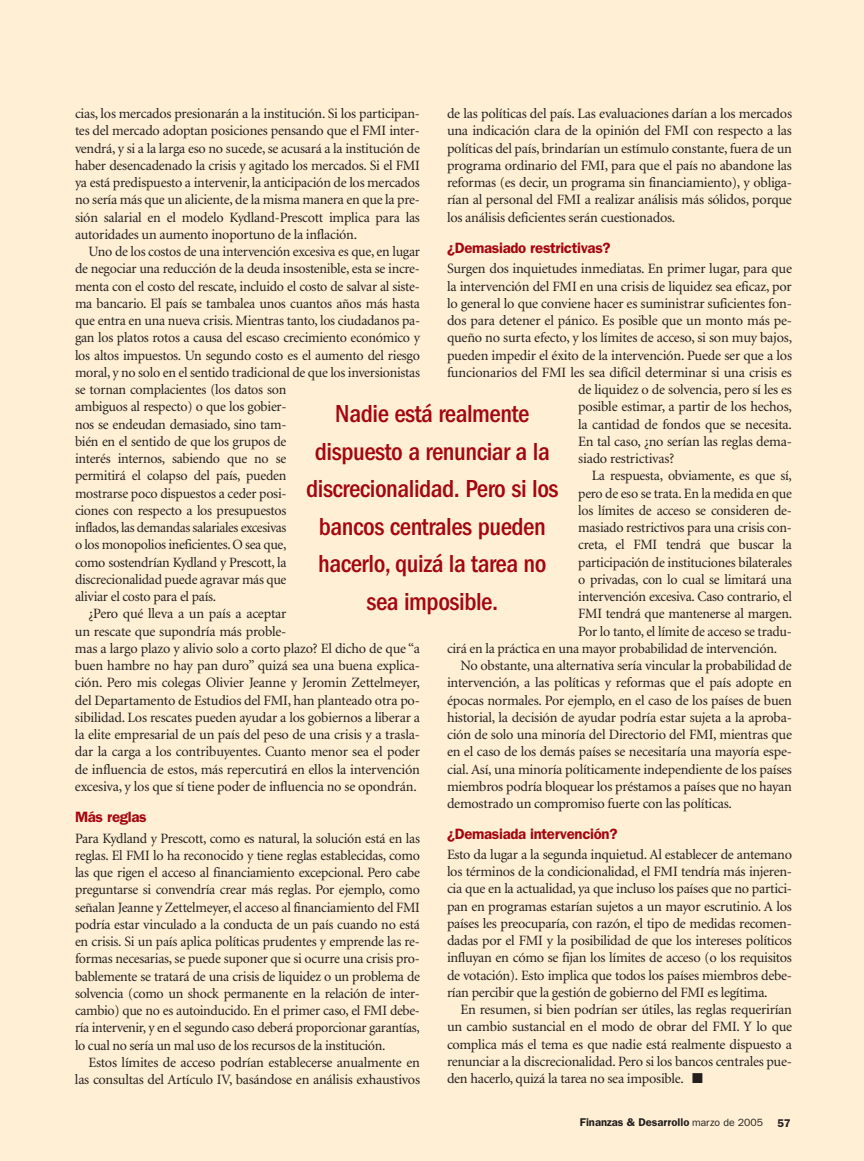
<style>
.page{position:relative;width:864px;height:1161px;background:#ffefd4}
.page>*{position:absolute;margin:0;border:0;box-sizing:border-box;transform-origin:0 0}
.t1{font:500 condensed 25.5px/37.5px "Franklin Gothic";letter-spacing:-.02em;color:#a4060f;text-align:center}
.t2{font:600 15px "Franklin Gothic";letter-spacing:-.02em;color:#a4060f}
.t3{font:14.25px/17.2px "Minion";letter-spacing:-.015em;color:#231f1f;text-align:justify}
.t4{font:600 11.25px "Franklin Gothic";color:#231f1f}
.s1{font-weight:400;font-size:10.5px}
</style>
<div class="page">
<p class="t3" style="left:447px;top:106px;width:347px">de las políticas del país. Las evaluaciones darían a los mercados una indicación clara de la opinión del FMI con respecto a las políticas del país, brindarían un estímulo constante, fuera de un programa ordinario del FMI, para que el país no abandone las reformas (es decir, un programa sin financiamiento), y obliga&shy;rían al personal del FMI a realizar análisis más sólidos, porque los análisis deficientes serán cuestionados.</p>
<p class="t2" style="left:447px;top:243px;width:165px">¿Demasiado restrictivas?</p>
<p class="t3" style="left:447px;top:261px;width:347px">Surgen dos inquietudes inmediatas. En primer lugar, para que</p>
<p class="t3" style="left:447px;top:279px;width:346px">la intervención del FMI en una crisis de liquidez sea eficaz, por</p>
<p class="t3" style="left:447px;top:296px;width:347px">lo general lo que conviene hacer es suministrar suficientes fon-</p>
<p class="t3" style="left:447px;top:313px;width:347px">dos para detener el pánico. Es posible que un monto más pe-</p>
<p class="t3" style="left:447px;top:330px;width:347px">queño no surta efecto, y los límites de acceso, si son muy bajos,</p>
<p class="t3" style="left:447px;top:348px;width:347px">pueden impedir el éxito de la intervención. Puede ser que a los</p>
<p class="t3" style="left:447px;top:365px;width:346px">funcionarios del FMI les sea difícil determinar si una crisis es</p>
<p class="t3" style="left:578px;top:382px;width:215px">de liquidez o de solvencia, pero sí les es</p>
<p class="t3" style="left:578px;top:399px;width:215px">posible estimar, a partir de los hechos,</p>
<p class="t3" style="left:578px;top:417px;width:215px">la cantidad de fondos que se necesita.</p>
<p class="t3" style="left:578px;top:434px;width:215px">En tal caso, ¿no serían las reglas dema-</p>
<p class="t3" style="left:578px;top:451px;width:98px">siado restrictivas?</p>
<p class="t3" style="left:592px;top:468px;width:202px">La respuesta, obviamente, es que sí,</p>
<p class="t3" style="left:578px;top:486px;width:215px">pero de eso se trata. En la medida en que</p>
<p class="t3" style="left:578px;top:503px;width:215px">los límites de acceso se consideren de-</p>
<p class="t3" style="left:578px;top:520px;width:215px">masiado restrictivos para una crisis con-</p>
<p class="t3" style="left:578px;top:537px;width:215px">creta, el FMI tendrá que buscar la</p>
<p class="t3" style="left:578px;top:555px;width:215px">participación de instituciones bilaterales</p>
<p class="t3" style="left:578px;top:572px;width:215px">o privadas, con lo cual se limitará una</p>
<p class="t3" style="left:578px;top:589px;width:215px">intervención excesiva. Caso contrario, el</p>
<p class="t3" style="left:578px;top:606px;width:215px">FMI tendrá que mantenerse al margen.</p>
<p class="t3" style="left:578px;top:624px;width:215px">Por lo tanto, el límite de acceso se tradu-</p>
<p class="t3" style="left:447px;top:641px;width:332px">cirá en la práctica en una mayor probabilidad de intervención.</p>
<p class="t3" style="left:460px;top:658px;width:333px">No obstante, una alternativa sería vincular la probabilidad de</p>
<p class="t3" style="left:447px;top:675px;width:346px">intervención, a las políticas y reformas que el país adopte en</p>
<p class="t3" style="left:447px;top:693px;width:347px">épocas normales. Por ejemplo, en el caso de los países de buen</p>
<p class="t3" style="left:447px;top:710px;width:346px">historial, la decisión de ayudar podría estar sujeta a la aproba-</p>
<p class="t3" style="left:447px;top:727px;width:346px">ción de solo una minoría del Directorio del FMI, mientras que</p>
<p class="t3" style="left:447px;top:744px;width:347px">en el caso de los demás países se necesitaría una mayoría espe-</p>
<p class="t3" style="left:447px;top:762px;width:347px">cial. Así, una minoría políticamente independiente de los países</p>
<p class="t3" style="left:447px;top:779px;width:347px">miembros podría bloquear los préstamos a países que no hayan</p>
<p class="t3" style="left:447px;top:796px;width:286px">demostrado un compromiso fuerte con las políticas.</p>
<p class="t2" style="left:447px;top:828px;width:172px">¿Demasiada intervención?</p>
<p class="t3" style="left:447px;top:847px;width:347px">Esto da lugar a la segunda inquietud. Al establecer de antemano los términos de la condicionalidad, el FMI tendría más injeren&shy;cia que en la actualidad, ya que incluso los países que no partici&shy;pan en programas estarían sujetos a un mayor escrutinio. A los países les preocuparía, con razón, el tipo de medidas recomen&shy;dadas por el FMI y la posibilidad de que los intereses políticos influyan en cómo se fijan los límites de acceso (o los requisitos de votación). Esto implica que todos los países miembros debe&shy;rían percibir que la gestión de gobierno del FMI es legítima.</p>
<p class="t3" style="left:447px;top:1002px;width:347px;text-indent:14px">En resumen, si bien podrían ser útiles, las reglas requerirían un cambio sustancial en el modo de obrar del FMI. Y lo que complica más el tema es que nadie está realmente dispuesto a renunciar a la discrecionalidad. Pero si los bancos centrales pue&shy;den hacerlo, quizá la tarea no sea imposible. ■</p>
<p class="t3" style="left:75px;top:106px;width:347px">cias, los mercados presionarán a la institución. Si los participan&shy;tes del mercado adoptan posiciones pensando que el FMI inter&shy;vendrá, y si a la larga eso no sucede, se acusará a la institución de haber desencadenado la crisis y agitado los mercados. Si el FMI ya está predispuesto a intervenir, la anticipación de los mercados no sería más que un aliciente, de la misma manera en que la pre&shy;sión salarial en el modelo Kydland-Prescott implica para las autoridades un aumento inoportuno de la inflación.</p>
<p class="t3" style="left:88px;top:244px;width:333px">Uno de los costos de una intervención excesiva es que, en lugar</p>
<p class="t3" style="left:75px;top:261px;width:346px">de negociar una reducción de la deuda insostenible, esta se incre-</p>
<p class="t3" style="left:75px;top:279px;width:346px">menta con el costo del rescate, incluido el costo de salvar al siste-</p>
<p class="t3" style="left:75px;top:296px;width:346px">ma bancario. El país se tambalea unos cuantos años más hasta</p>
<p class="t3" style="left:75px;top:313px;width:347px">que entra en una nueva crisis. Mientras tanto, los ciudadanos pa-</p>
<p class="t3" style="left:75px;top:330px;width:347px">gan los platos rotos a causa del escaso crecimiento económico y</p>
<p class="t3" style="left:75px;top:348px;width:346px">los altos impuestos. Un segundo costo es el aumento del riesgo</p>
<p class="t3" style="left:75px;top:365px;width:347px">moral, y no solo en el sentido tradicional de que los inversionistas</p>
<p class="t3" style="left:75px;top:382px;width:213px">se tornan complacientes (los datos son</p>
<p class="t3" style="left:75px;top:399px;width:213px">ambiguos al respecto) o que los gobier-</p>
<p class="t3" style="left:75px;top:417px;width:213px">nos se endeudan demasiado, sino tam-</p>
<p class="t3" style="left:75px;top:434px;width:213px">bién en el sentido de que los grupos de</p>
<p class="t3" style="left:75px;top:451px;width:213px">interés internos, sabiendo que no se</p>
<p class="t3" style="left:75px;top:468px;width:213px">permitirá el colapso del país, pueden</p>
<p class="t3" style="left:75px;top:486px;width:213px">mostrarse poco dispuestos a ceder posi-</p>
<p class="t3" style="left:75px;top:503px;width:213px">ciones con respecto a los presupuestos</p>
<p class="t3" style="left:75px;top:520px;width:213px">inflados, las demandas salariales excesivas</p>
<p class="t3" style="left:75px;top:537px;width:213px">o los monopolios ineficientes. O sea que,</p>
<p class="t3" style="left:75px;top:555px;width:213px">como sostendrían Kydland y Prescott, la</p>
<p class="t3" style="left:75px;top:572px;width:213px">discrecionalidad puede agravar más que</p>
<p class="t3" style="left:75px;top:589px;width:143px">aliviar el costo para el país.</p>
<p class="t3" style="left:88px;top:606px;width:199px">¿Pero qué lleva a un país a aceptar</p>
<p class="t3" style="left:75px;top:624px;width:213px">un rescate que supondría más proble-</p>
<p class="t3" style="left:75px;top:641px;width:347px">mas a largo plazo y alivio solo a corto plazo? El dicho de que “a</p>
<p class="t3" style="left:75px;top:658px;width:347px">buen hambre no hay pan duro” quizá sea una buena explica-</p>
<p class="t3" style="left:75px;top:675px;width:346px">ción. Pero mis colegas Olivier Jeanne y Jeromin Zettelmeyer,</p>
<p class="t3" style="left:75px;top:693px;width:347px">del Departamento de Estudios del FMI, han planteado otra po-</p>
<p class="t3" style="left:75px;top:710px;width:347px">sibilidad. Los rescates pueden ayudar a los gobiernos a liberar a</p>
<p class="t3" style="left:75px;top:727px;width:347px">la elite empresarial de un país del peso de una crisis y a trasla-</p>
<p class="t3" style="left:75px;top:744px;width:346px">dar la carga a los contribuyentes. Cuanto menor sea el poder</p>
<p class="t3" style="left:75px;top:762px;width:347px">de influencia de estos, más repercutirá en ellos la intervención</p>
<p class="t3" style="left:75px;top:779px;width:343px">excesiva, y los que sí tiene poder de influencia no se opondrán.</p>
<p class="t2" style="left:75px;top:812px;width:73px">Más reglas</p>
<p class="t3" style="left:75px;top:831px;width:347px">Para Kydland y Prescott, como es natural, la solución está en las reglas. El FMI lo ha reconocido y tiene reglas establecidas, como las que rigen el acceso al financiamiento excepcional. Pero cabe preguntarse si convendría crear más reglas. Por ejemplo, como señalan Jeanne y Zettelmeyer, el acceso al financiamiento del FMI podría estar vinculado a la conducta de un país cuando no está en crisis. Si un país aplica políticas prudentes y emprende las re&shy;formas necesarias, se puede suponer que si ocurre una crisis pro&shy;bablemente se tratará de una crisis de liquidez o un problema de solvencia (como un shock permanente en la relación de inter&shy;cambio) que no es autoinducido. En el primer caso, el FMI debe&shy;ría intervenir, y en el segundo caso deberá proporcionar garantías, lo cual no sería un mal uso de los recursos de la institución.</p>
<p class="t3" style="left:75px;top:1055px;width:347px;text-align:right">Estos límites de acceso podrían establecerse anualmente en las consultas del Artículo IV, basándose en análisis exhaustivos</p>
<h1 class="t1" style="left:306px;top:397px;width:254px">Nadie está realmente dispuesto a renunciar a la discrecionalidad. Pero si los bancos centrales pueden hacerlo, quizá la tarea no sea imposible.</h1>
<p class="t4" style="left:580px;top:1118px;width:212px">Finanzas &amp; Desarrollo <span class="s1">marzo de 2005</span> 57</p>
</div>
